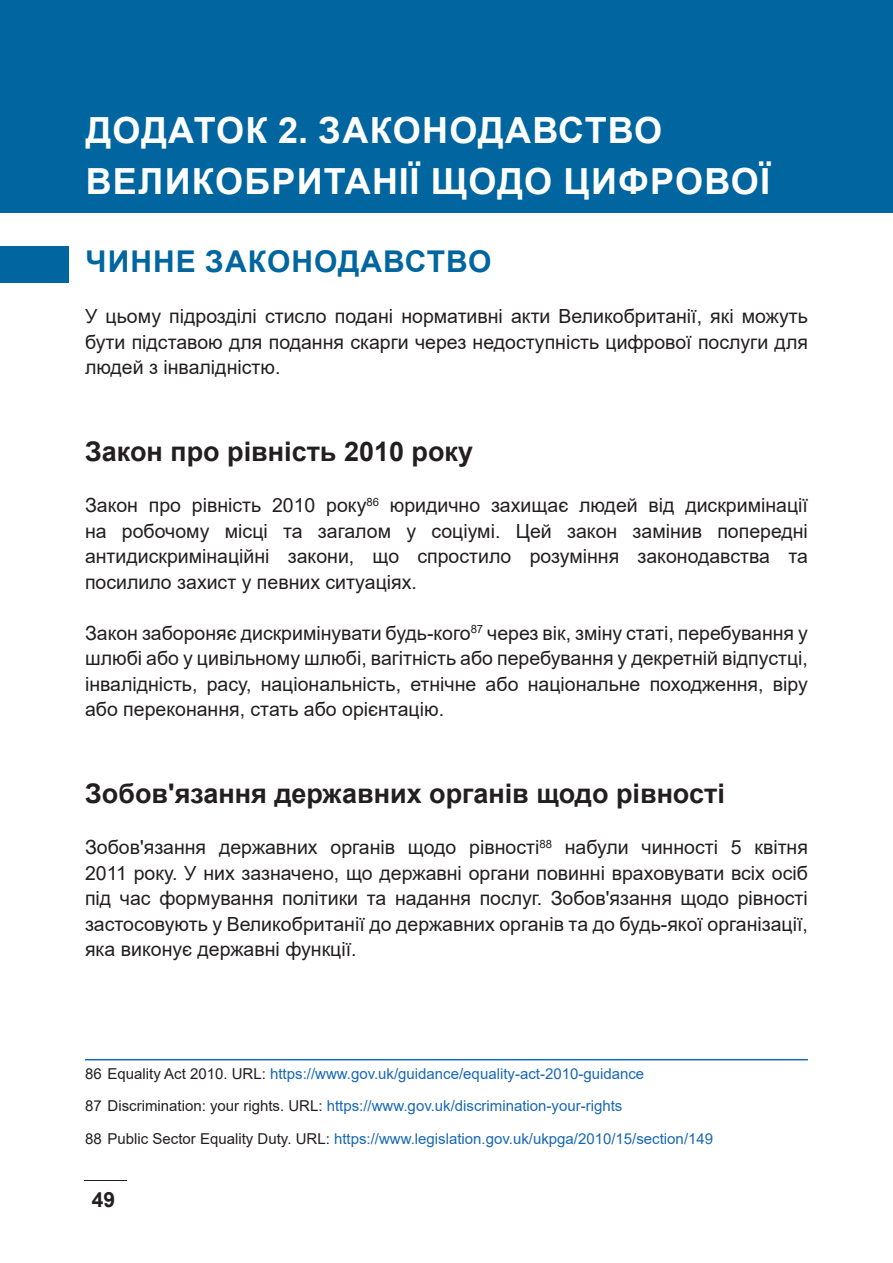
<style>
.page{position:relative;width:893px;height:1263px;background:#fff}
.page>*{position:absolute;margin:0;border:0;box-sizing:border-box;transform-origin:0 0}
.t1{font:700 36px/51px "Arial";letter-spacing:.035em;color:#fff}
.t2{font:700 30px "Arial";letter-spacing:.035em;color:#01669f}
.t3{font:700 27px "Arial";color:#231f20}
.t4{font:700 21px "Arial";color:#231f20}
.t5{font:19.5px/25.5px "Arial";color:#231f20;text-align:justify}
.t6{font:15px/32.2px "Arial";color:#1768b4}
.s1{color:#231f20}
</style>
<div class="page">
<div style="left:0;top:0;width:893px;height:213px;background:#01669f"></div>
<div style="left:0;top:247px;width:68px;height:36px;background:#01669f"></div>
<hr style="left:85px;top:1180px;width:42px;height:1px;background:#231f20">
<hr style="left:85px;top:1059px;width:723px;height:1px;background:#1768b4">
<h1 class="t1" style="left:86px;top:105px;width:686px">ДОДАТОК 2. ЗАКОНОДАВСТВО<br>ВЕЛИКОБРИТАНІЇ ЩОДО ЦИФРОВОЇ</h1>
<h2 class="t2" style="left:86px;top:241px;width:407px">ЧИННЕ ЗАКОНОДАВСТВО</h2>
<p class="t5" style="left:85px;top:304px;width:724px">У цьому підрозділі стисло подані нормативні акти Великобританії, які можуть бути підставою для подання скарги через недоступність цифрової послуги для людей з інвалідністю.</p>
<h3 class="t3" style="left:85px;top:433px;width:390px">Закон про рівність 2010 року</h3>
<p class="t5" style="left:85px;top:493px;width:724px">Закон про рівність 2010 року<sup>86</sup> юридично захищає людей від дискримінації на робочому місці та загалом у соціумі. Цей закон замінив попередні антидискримінаційні закони, що спростило розуміння законодавства та посилило захист у певних ситуаціях.</p>
<p class="t5" style="left:85px;top:620px;width:724px">Закон забороняє дискримінувати будь-кого<sup>87</sup> через вік, зміну статі, перебування у шлюбі або у цивільному шлюбі, вагітність або перебування у декретній відпустці, інвалідність, расу, національність, етнічне або національне походження, віру або переконання, стать або орієнтацію.</p>
<h3 class="t3" style="left:85px;top:775px;width:641px">Зобов'язання державних органів щодо рівності</h3>
<p class="t5" style="left:85px;top:835px;width:724px">Зобов'язання державних органів щодо рівності<sup>88</sup> набули чинності 5 квітня 2011 року. У них зазначено, що державні органи повинні враховувати всіх осіб під час формування політики та надання послуг. Зобов'язання щодо рівності застосовують у Великобританії до державних органів та до будь-якої організації, яка виконує державні функції.</p>
<p class="t6" style="left:85px;top:1058px;width:630px"><span class="s1">86 Equality Act 2010. URL:</span> https://www.gov.uk/guidance/equality-act-2010-guidance<br><span class="s1">87 Discrimination: your rights. URL:</span> https://www.gov.uk/discrimination-your-rights<br><span class="s1">88 Public Sector Equality Duty. URL:</span> https://www.legislation.gov.uk/ukpga/2010/15/section/149</p>
<p class="t4" style="left:92px;top:1185px;width:25px">49</p>
</div>
